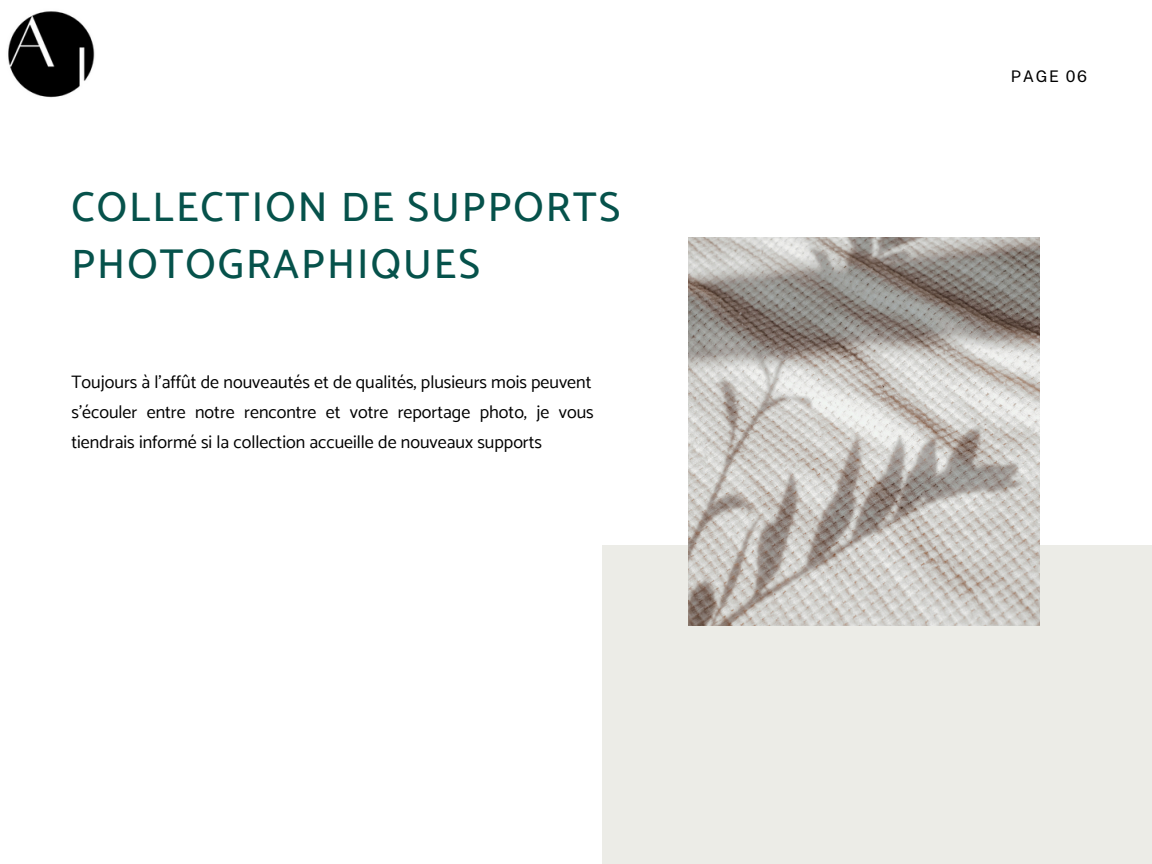
<style>
.page{position:relative;width:1152px;height:864px;background:#fff}
.page>*{position:absolute;margin:0;border:0;box-sizing:border-box;transform-origin:0 0}
.t1{font:500 41.55px/57.3px "Catamaran";letter-spacing:.05em;color:#06524b}
.t2{font:18px/30.3px "Catamaran";color:#000}
.t3{font:16.05px "Public Sans";letter-spacing:.1em;color:#000}
</style>
<div class="page">
<div style="left:602px;top:545px;width:550px;height:319px;background:#ecece7"></div>
<img style="left:689px;top:238px;width:351px;height:388px">
<img style="left:8px;top:11px;width:87px;height:87px">
<p class="t1" style="left:71px;top:178px;width:550px">COLLECTION DE SUPPORTS<br>PHOTOGRAPHIQUES</p>
<p class="t2" style="left:71px;top:366px;width:524px">Toujours à l’affût de nouveautés et de qualités, plusieurs mois peuvent s’écouler entre notre rencontre et votre reportage photo, je vous tiendrais informé si la collection accueille de nouveaux supports</p>
<h1 class="t3" style="left:1011px;top:66px;width:78px">PAGE 06</h1>
</div>
